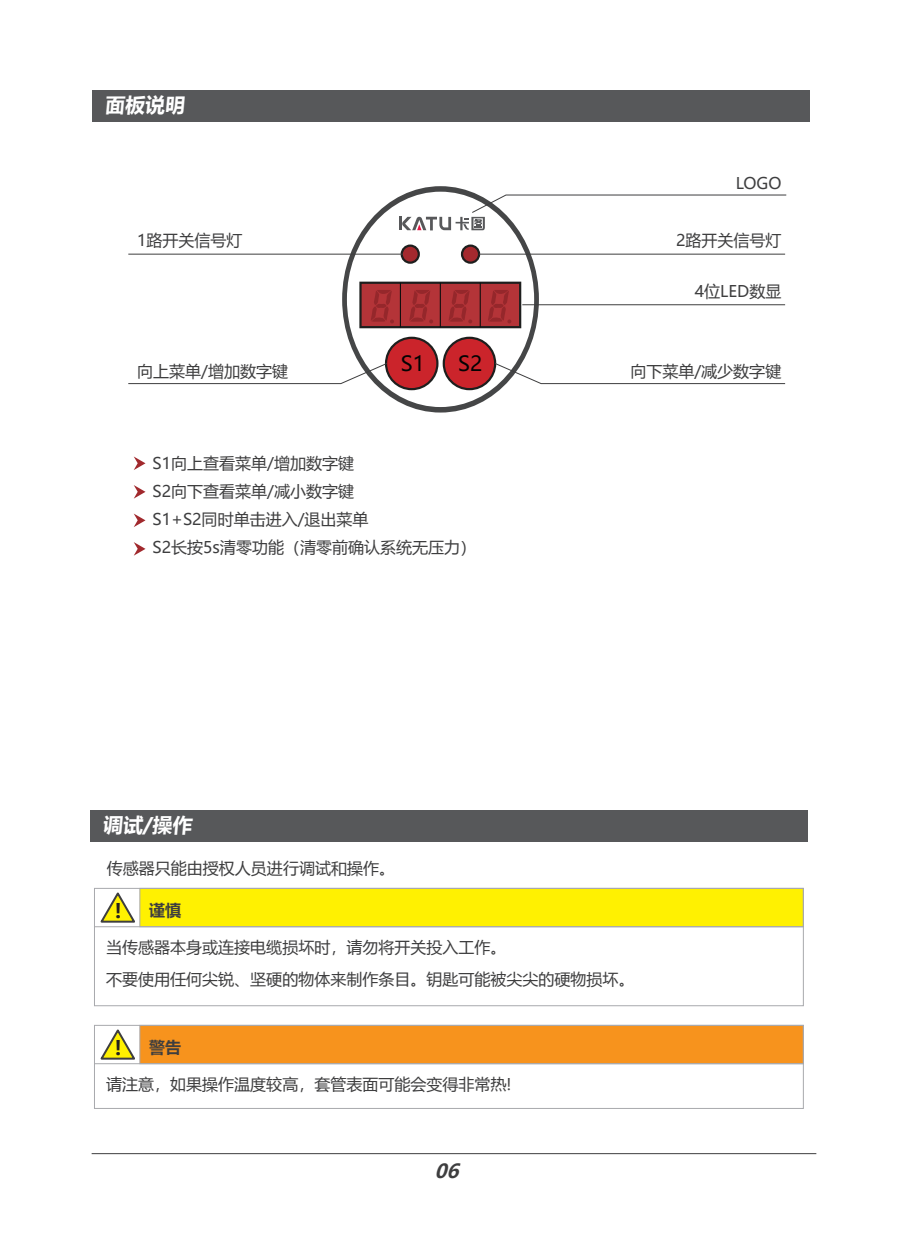
<style>
.page{position:relative;width:908px;height:1248px;background:#fff}
.page>*{position:absolute;margin:0;border:0;box-sizing:border-box;transform-origin:0 0}
.t1{font:20.8px "Microsoft Ya Hei";color:#030303}
.t2{font:700 20px "Microsoft Ya Hei";color:#fff}
.t3{font:700 20px "Microsoft Ya Hei";color:#231f20}
.t4{font:italic 700 19.2px "Microsoft Ya Hei";color:#3e3e3f}
.t5{font:16px/28px "Microsoft Ya Hei";color:#3e3e3f}
.t6{font:700 16px "Microsoft Ya Hei";color:#3e3e3f}
</style>
<div class="page">
<div style="left:92px;top:90px;width:717px;height:31px;background:#57585a"></div>
<div style="left:90px;top:810px;width:717px;height:31px;background:#57585a"></div>
<hr style="left:92px;top:1152px;width:724px;height:2px;background:#3e3e3f">
<div style="left:139px;top:1024px;width:664px;height:40px;background:#f7931d;border:1px solid #a8a9ad"></div>
<div style="left:94px;top:1024px;width:709px;height:84px;border:1px solid #a8a9ad"></div>
<hr style="left:94px;top:1062px;width:709px;height:2px;background:#a8a9ad">
<svg style="left:100px;top:1029px;width:35px;height:31px"></svg>
<div style="left:139px;top:887px;width:664px;height:40px;background:#fff101"></div>
<div style="left:94px;top:887px;width:709px;height:119px;border:1px solid #a8a9ad"></div>
<hr style="left:94px;top:926px;width:709px;height:1px;background:#a8a9ad">
<svg style="left:100px;top:892px;width:35px;height:31px"></svg>
<svg style="left:342px;top:186px;width:196px;height:226px;background:#4f5051"></svg>
<div style="left:347px;top:192px;width:187px;height:215px;background:#fff;border-radius:50%"></div>
<svg style="left:401px;top:245px;width:17px;height:18px"></svg>
<div style="left:400px;top:244px;width:19px;height:20px;border:2px solid #1e1f1e;border-radius:50%"></div>
<svg style="left:462px;top:245px;width:17px;height:18px"></svg>
<div style="left:460px;top:244px;width:20px;height:20px;border:2px solid #1e1f1e;border-radius:50%"></div>
<div style="left:359px;top:281px;width:162px;height:47px;background:#b43438;border:2px solid #1e1f1e"></div>
<div style="left:386px;top:338px;width:51px;height:51px;background:#cb242b;border-radius:50%"></div>
<div style="left:385px;top:336px;width:53px;height:54px;border:2px solid #1e1f1e;border-radius:50%"></div>
<div style="left:443px;top:338px;width:52px;height:51px;background:#cb242b;border-radius:50%"></div>
<div style="left:442px;top:336px;width:54px;height:54px;border:2px solid #1e1f1e;border-radius:50%"></div>
<hr style="left:399px;top:283px;width:2px;height:44px;background:#0f0e0e">
<hr style="left:439px;top:283px;width:2px;height:44px;background:#0f0e0e">
<hr style="left:479px;top:283px;width:1px;height:44px;background:#0f0e0e">
<svg style="left:371px;top:290px;width:23px;height:33px"></svg>
<svg style="left:409px;top:290px;width:24px;height:33px"></svg>
<svg style="left:449px;top:290px;width:23px;height:33px"></svg>
<svg style="left:488px;top:290px;width:23px;height:33px"></svg>
<hr style="left:522px;top:304px;width:262px;height:1px;background:#3e3e3f">
<hr style="left:479px;top:253px;width:305px;height:2px;background:#3e3e3f">
<hr style="left:128px;top:253px;width:275px;height:2px;background:#3e3e3f">
<svg style="left:493px;top:362px;width:292px;height:22px"></svg>
<svg style="left:128px;top:362px;width:260px;height:22px"></svg>
<svg style="left:134px;top:456px;width:11px;height:14px"></svg>
<svg style="left:134px;top:485px;width:11px;height:13px"></svg>
<svg style="left:134px;top:513px;width:11px;height:14px"></svg>
<svg style="left:134px;top:542px;width:11px;height:13px"></svg>
<svg style="left:398px;top:194px;width:388px;height:36px"></svg>
<p class="t2" style="left:105px;top:90px;width:84px">面板说明</p>
<p class="t5" style="left:735px;top:168px;width:47px">LOGO</p>
<p class="t5" style="left:137px;top:225px;width:107px">1路开关信号灯</p>
<p class="t5" style="left:675px;top:225px;width:107px">2路开关信号灯</p>
<p class="t5" style="left:694px;top:277px;width:88px">4位LED数显</p>
<h1 class="t1" style="left:401px;top:349px;width:26px">S1</h1>
<h1 class="t1" style="left:458px;top:349px;width:26px">S2</h1>
<p class="t5" style="left:137px;top:356px;width:152px">向上菜单/增加数字键</p>
<p class="t5" style="left:630px;top:356px;width:152px">向下菜单/减少数字键</p>
<p class="t5" style="left:152px;top:448px;width:325px">S1向上查看菜单/增加数字键<br>S2向下查看菜单/减小数字键<br>S1+S2同时单击进入/退出菜单<br>S2长按5s清零功能（清零前确认系统无压力）</p>
<p class="t2" style="left:103px;top:810px;width:93px">调试/操作</p>
<p class="t5" style="left:107px;top:853px;width:290px">传感器只能由授权人员进行调试和操作。</p>
<p class="t3" style="left:115px;top:896px;width:8px">!</p>
<p class="t6" style="left:149px;top:898px;width:33px">谨慎</p>
<p class="t5" style="left:106px;top:930px;width:530px;line-height:32px">当传感器本身或连接电缆损坏时，请勿将开关投入工作。<br>不要使用任何尖锐、坚硬的物体来制作条目。钥匙可能被尖尖的硬物损坏。</p>
<p class="t3" style="left:115px;top:1033px;width:8px">!</p>
<p class="t6" style="left:149px;top:1035px;width:33px">警告</p>
<p class="t5" style="left:106px;top:1069px;width:407px">请注意，如果操作温度较高，套管表面可能会变得非常热!</p>
<p class="t4" style="left:434px;top:1157px;width:32px">06</p>
</div>
